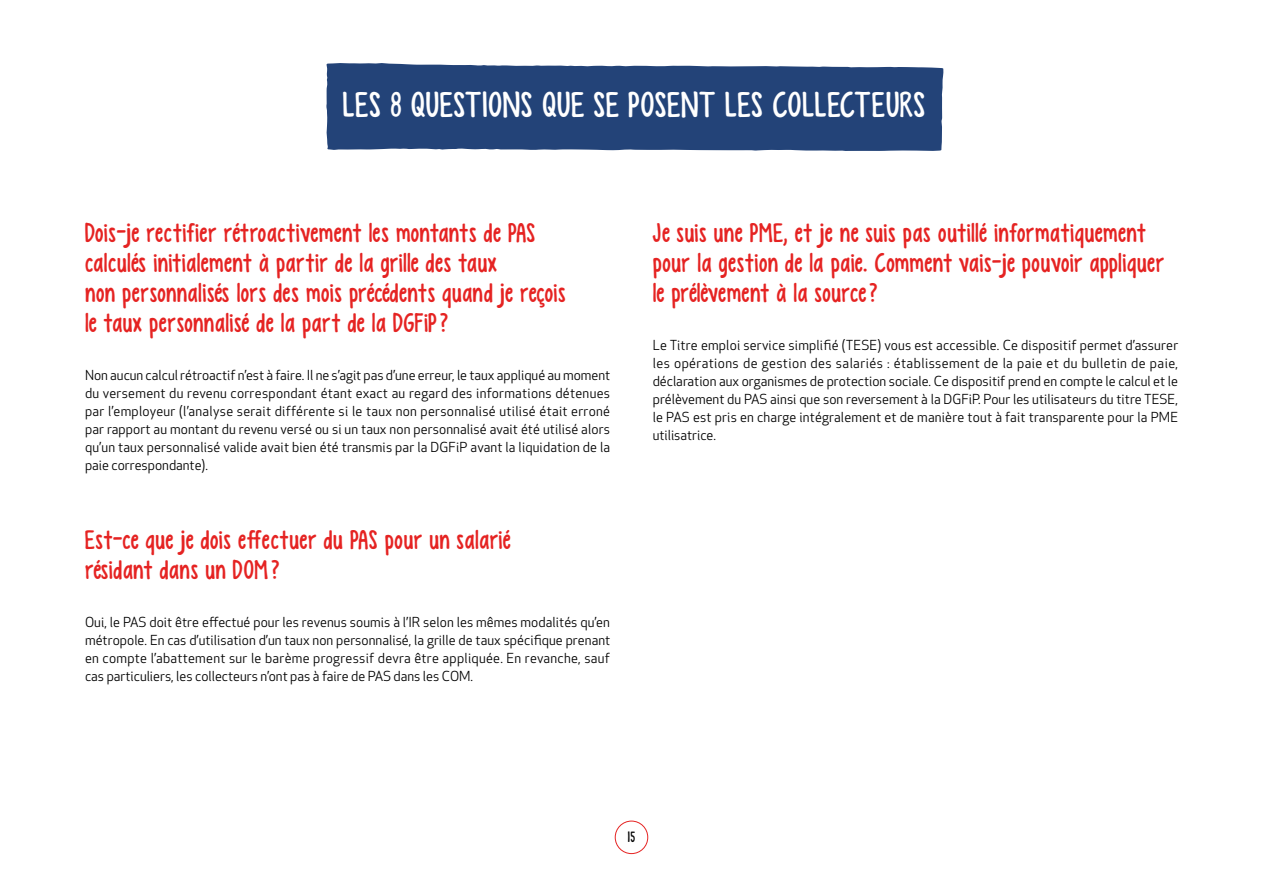
<style>
.page{position:relative;width:1263px;height:893px;background:#fff}
.page>*{position:absolute;margin:0;border:0;box-sizing:border-box;transform-origin:0 0}
.t1{font:36px "KG Empireof Dirt";letter-spacing:.025em;color:#fff}
.t2{font:27px/30px "KG Empireof Dirt";letter-spacing:.015em;color:#e52322}
.t3{font:15px "KG Empireof Dirt";color:#000}
.t4{font:13.5px/18px "Apex New";color:#000;text-align:justify}
</style>
<div class="page">
<div style="left:615px;top:821px;width:33px;height:33px;border:1px solid #e52322;border-radius:50%"></div>
<div style="left:326px;top:63px;width:617px;height:88px;background:#234378"></div>
<h1 class="t1" style="left:343px;top:84px;width:584px">LES 8 QUESTIONS QUE SE POSENT LES COLLECTEURS</h1>
<h2 class="t2" style="left:85px;top:218px;width:482px">Dois-je rectifier rétroactivement les montants de PAS calculés initialement à partir de la grille des taux<br>non personnalisés lors des mois précédents quand je reçois le taux personnalisé de la part de la DGFiP?</h2>
<p class="t4" style="left:85px;top:366px;width:527px">Non aucun calcul rétroactif n’est à faire. Il ne s’agit pas d’une erreur, le taux appliqué au moment du versement du revenu correspondant étant exact au regard des informations détenues par l’employeur (l’analyse serait différente si le taux non personnalisé utilisé était erroné par rapport au montant du revenu versé ou si un taux non personnalisé avait été utilisé alors qu’un taux personnalisé valide avait bien été transmis par la DGFiP avant la liquidation de la paie correspondante).</p>
<h2 class="t2" style="left:85px;top:525px;width:427px">Est-ce que je dois effectuer du PAS pour un salarié résidant dans un DOM?</h2>
<p class="t4" style="left:85px;top:613px;width:527px">Oui, le PAS doit être effectué pour les revenus soumis à l’IR selon les mêmes modalités qu’en métropole. En cas d’utilisation d’un taux non personnalisé, la grille de taux spécifique prenant en compte l’abattement sur le barème progressif devra être appliquée. En revanche, sauf cas particuliers, les collecteurs n’ont pas à faire de PAS dans les COM.</p>
<h2 class="t2" style="left:653px;top:218px;width:513px">Je suis une PME, et je ne suis pas outillé informatiquement pour la gestion de la paie. Comment vais-je pouvoir appliquer le prélèvement à la source?</h2>
<p class="t4" style="left:653px;top:336px;width:527px">Le Titre emploi service simplifié (TESE) vous est accessible. Ce dispositif permet d’assurer les opérations de gestion des salariés : établissement de la paie et du bulletin de paie, déclaration aux organismes de protection sociale. Ce dispositif prend en compte le calcul et le prélèvement du PAS ainsi que son reversement à la DGFiP. Pour les utilisateurs du titre TESE, le PAS est pris en charge intégralement et de manière tout à fait transparente pour la PME utilisatrice.</p>
<p class="t3" style="left:628px;top:828px;width:9px">15</p>
</div>
